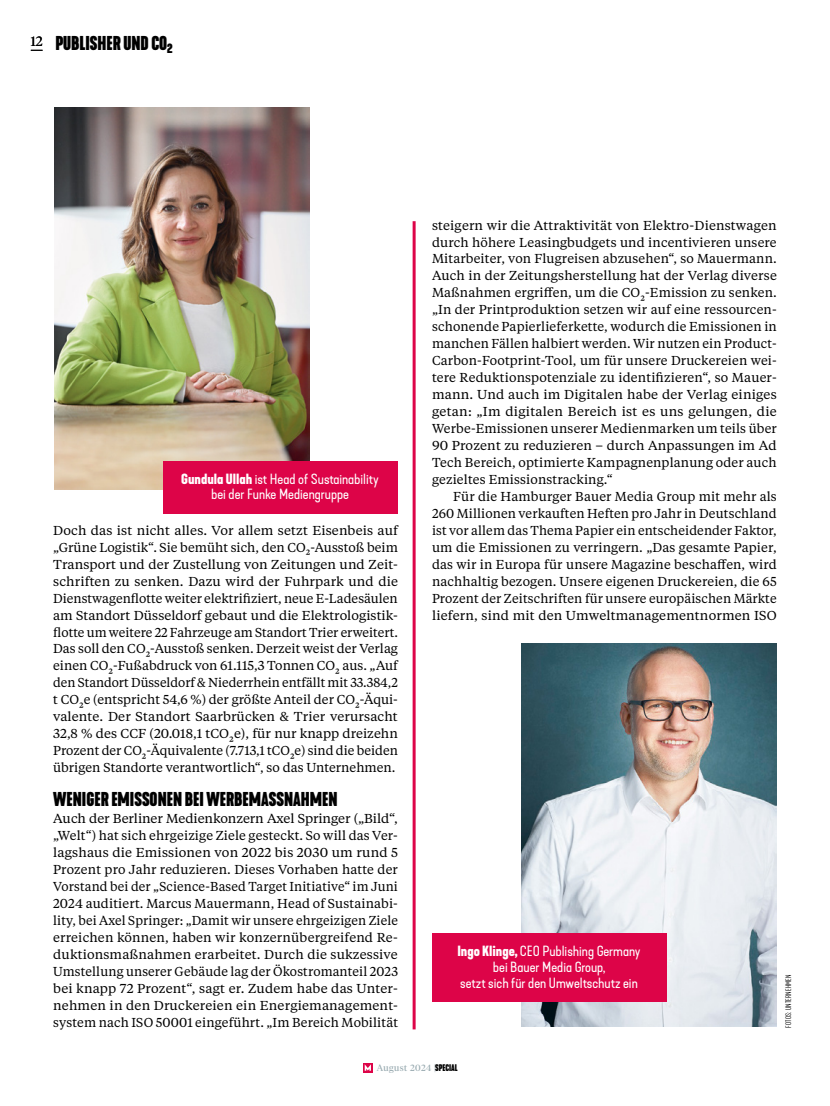
<style>
.page{position:relative;width:830px;height:1106px;background:#fff}
.page>*{position:absolute;margin:0;border:0;box-sizing:border-box;transform-origin:0 0}
.t1{font:700 condensed 18.75px "Kapra Neue";color:#000}
.t2{font:expanded 13.8px/15.8px "Kapra Neue";color:#fff;text-align:center}
.t3{font:300 13.5px "Tiempos Headline";color:#000}
.t4{font:12.9px/17px "Tiempos Text";letter-spacing:.005em;color:#000;text-align:justify}
.t5{font:11.4px "Tiempos Text";color:#000}
.t6{font:9px "Tiempos Headline";letter-spacing:.05em;color:#99abb1}
.t7{font:300 7.5px "Kapra Neue";letter-spacing:.02em;color:#000}
.s1{font-weight:700;font-stretch:normal}
.s2{font-family:"Kapra Neue";font-weight:700;font-stretch:condensed;color:#000}
</style>
<div class="page">
<svg style="left:363px;top:1063px;width:9px;height:9px"></svg>
<svg style="left:364px;top:1064px;width:7px;height:6px"></svg>
<svg style="left:31px;top:50px;width:12px;height:1px"></svg>
<hr style="left:412px;top:221px;width:3px;height:808px;background:#dd0448">
<img style="left:54px;top:107px;width:255px;height:383px">
<img style="left:521px;top:643px;width:255px;height:383px">
<div style="left:163px;top:461px;width:234px;height:52px;background:#dd0448"></div>
<div style="left:432px;top:933px;width:233px;height:68px;background:#dd0448"></div>
<p class="t3" style="left:31px;top:32px;width:13px">12</p>
<h1 class="t1" style="left:55px;top:31px;width:119px">PUBLISHER UND CO<sub>2</sub></h1>
<p class="t2" style="left:181px;top:471px;width:199px"><span class="s1">Gundula Ullah</span> ist Head of Sustainability bei der Funke Mediengruppe</p>
<p class="t4" style="left:53px;top:521px;width:346px">Doch das ist nicht alles. Vor allem setzt Eisenbeis auf „Grüne Logistik“. Sie bemüht sich, den CO -Ausstoß beim</p>
<p class="t5" style="left:305px;top:546px;width:6px">²</p>
<p class="t4" style="left:53px;top:555px;width:346px">Transport und der Zustellung von Zeitungen und Zeit&shy;schriften zu senken. Dazu wird der Fuhrpark und die Dienstwagenflotte weiter elektrifiziert, neue E-Ladesäulen am Standort Düsseldorf gebaut und die Elektrologistik&shy;flotte um weitere 22 Fahrzeuge am Standort Trier erweitert.<br>Das soll den CO -Ausstoß senken. Derzeit weist der Verlag</p>
<p class="t5" style="left:146px;top:648px;width:6px">²</p>
<p class="t4" style="left:53px;top:657px;width:283px">einen CO -Fußabdruck von 61.115,3 Tonnen CO</p>
<p class="t5" style="left:108px;top:665px;width:6px">²</p>
<p class="t5" style="left:335px;top:665px;width:6px">²</p>
<p class="t4" style="left:53px;top:657px;width:346px;text-indent:289px">aus. „Auf den Standort Düsseldorf &amp; Niederrhein entfällt mit 33.384,2 t CO e (entspricht 54,6 %) der größte Anteil der CO -Äqui-</p>
<p class="t5" style="left:79px;top:699px;width:6px">²</p>
<p class="t5" style="left:355px;top:699px;width:6px">²</p>
<p class="t4" style="left:53px;top:707px;width:346px">valente. Der Standort Saarbrücken &amp; Trier verursacht<br>32,8 % des CCF (20.018,1 tCO e), für nur knapp dreizehn</p>
<p class="t5" style="left:229px;top:733px;width:6px">²</p>
<p class="t4" style="left:53px;top:741px;width:346px">Prozent der CO -Äquivalente (7.713,1 tCO e) sind die beiden</p>
<p class="t5" style="left:142px;top:750px;width:6px">²</p>
<p class="t5" style="left:290px;top:750px;width:6px">²</p>
<p class="t4" style="left:53px;top:758px;width:343px">übrigen Standorte verantwortlich“, so das Unternehmen.</p>
<h1 class="t1" style="left:53px;top:787px;width:286px">WENIGER EMISSONEN BEI WERBEMASSNAHMEN</h1>
<p class="t4" style="left:53px;top:809px;width:346px">Auch der Berliner Medienkonzern Axel Springer („Bild“, „Welt“) hat sich ehrgeizige Ziele gesteckt. So will das Ver&shy;lagshaus die Emissionen von 2022 bis 2030 um rund 5<br>Prozent pro Jahr reduzieren. Dieses Vorhaben hatte der Vorstand bei der „Science-Based Target Initiative“ im Juni 2024 auditiert. Marcus Mauermann, Head of Sustainabi&shy;lity, bei Axel Springer: „Damit wir unsere ehrgeizigen Ziele erreichen können, haben wir konzernübergreifend Re&shy;duktionsmaßnahmen erarbeitet. Durch die sukzessive Umstellung unserer Gebäude lag der Ökostromanteil 2023 bei knapp 72 Prozent“, sagt er. Zudem habe das Unter&shy;nehmen in den Druckereien ein Energiemanagement&shy;system nach ISO 50001 eingeführt. „Im Bereich Mobilität</p>
<p class="t4" style="left:432px;top:216px;width:346px">steigern wir die Attraktivität von Elektro-Dienstwagen durch höhere Leasingbudgets und incentivieren unsere Mitarbeiter, von Flugreisen abzusehen“, so Mauermann.<br>Auch in der Zeitungsherstellung hat der Verlag diverse Maßnahmen ergriffen, um die CO -Emission zu senken.</p>
<p class="t5" style="left:640px;top:292px;width:6px">²</p>
<p class="t4" style="left:432px;top:301px;width:346px">„In der Printproduktion setzen wir auf eine ressourcen&shy;schonende Papierlieferkette, wodurch die Emissionen in manchen Fällen halbiert werden. Wir nutzen ein Product-Carbon-Footprint-Tool, um für unsere Druckereien wei&shy;tere Reduktionspotenziale zu identifizieren“, so Mauer&shy;mann. Und auch im Digitalen habe der Verlag einiges getan: „Im digitalen Bereich ist es uns gelungen, die Werbe-Emissionen unserer Medienmarken um teils über 90 Prozent zu reduzieren – durch Anpassungen im Ad Tech Bereich, optimierte Kampagnenplanung oder auch gezieltes Emissionstracking.“</p>
<p class="t4" style="left:432px;top:487px;width:346px;text-indent:21px">Für die Hamburger Bauer Media Group mit mehr als 260 Millionen verkauften Heften pro Jahr in Deutschland ist vor allem das Thema Papier ein entscheidender Faktor, um die Emissionen zu verringern. „Das gesamte Papier, das wir in Europa für unsere Magazine beschaffen, wird nachhaltig bezogen. Unsere eigenen Druckereien, die 65<br>Prozent der Zeitschriften für unsere europäischen Märkte liefern, sind mit den Umweltmanagementnormen ISO</p>
<p class="t2" style="left:457px;top:943px;width:185px"><span class="s1">Ingo Klinge,</span> CEO Publishing Germany bei Bauer Media Group,<br>setzt sich für den Umweltschutz ein</p>
<p class="t7" style="left:783px;top:1027px;width:54px;rotate:-90deg">FOTOS: UNTERNEHMEN</p>
<p class="t6" style="left:377px;top:1061px;width:82px">August 2024 | <span class="s2">SPECIAL</span></p>
</div>
